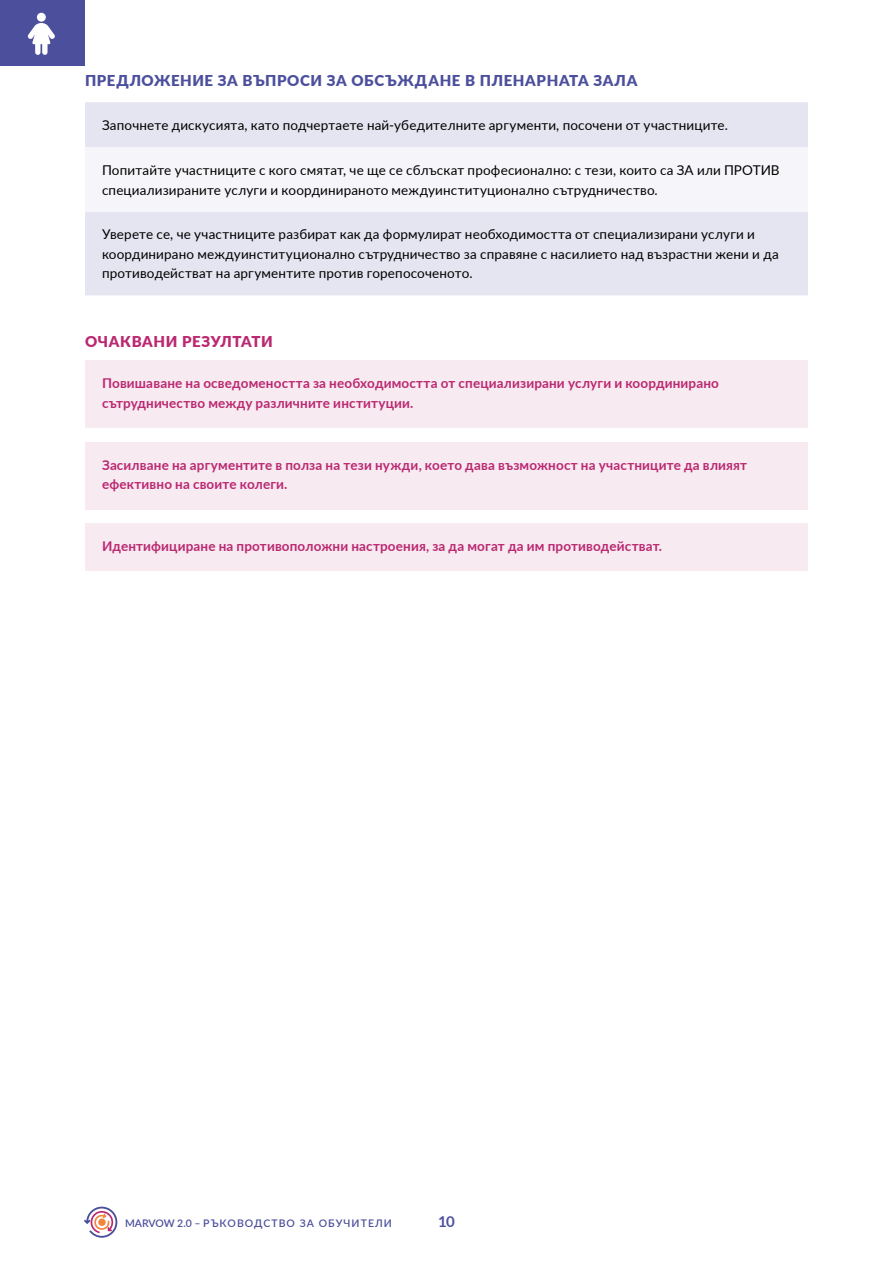
<style>
.page{position:relative;width:893px;height:1263px;background:#fff}
.page>*{position:absolute;margin:0;border:0;box-sizing:border-box;transform-origin:0 0}
.t1{font:900 15px "Lato";letter-spacing:.035em;color:#4c4f9c}
.t2{font:900 15px "Lato";letter-spacing:.035em;color:#ba2971}
.t3{font:700 15px "Lato";color:#4c4f9c}
.t4{font:13.5px/19.5px "Lato";letter-spacing:.01em;color:#000}
.t5{font:700 13.5px/19.5px "Lato";letter-spacing:.01em;color:#ba2971}
.t6{font:600 10.5px "Lato";letter-spacing:.1em;color:#4c4f9c}
</style>
<div class="page">
<div style="left:0;top:0;width:85px;height:66px;background:#4c4f9c"></div>
<svg style="left:27px;top:13px;width:28px;height:42px"></svg>
<svg style="left:84px;top:1206px;width:33px;height:32px"></svg>
<div style="left:85px;top:361px;width:723px;height:67px;background:#f8eaf1"></div>
<div style="left:85px;top:442px;width:723px;height:67px;background:#f8eaf1"></div>
<div style="left:85px;top:524px;width:723px;height:47px;background:#f8eaf1"></div>
<div style="left:85px;top:102px;width:723px;height:193px;background:#e4e5f0"></div>
<div style="left:85px;top:147px;width:723px;height:65px;background:#f6f6fa"></div>
<p class="t1" style="left:85px;top:70px;width:554px">ПРЕДЛОЖЕНИЕ ЗА ВЪПРОСИ ЗА ОБСЪЖДАНЕ В ПЛЕНАРНАТА ЗАЛА</p>
<p class="t4" style="left:102px;top:115px;width:627px">Започнете дискусията, като подчертаете най-убедителните аргументи, посочени от участниците.</p>
<p class="t4" style="left:102px;top:160px;width:679px">Попитайте участниците с кого смятат, че ще се сблъскат професионално: с тези, които са ЗА или ПРОТИВ специализираните услуги и координираното междуинституционално сътрудничество.</p>
<p class="t4" style="left:102px;top:224px;width:678px">Уверете се, че участниците разбират как да формулират необходимостта от специализирани услуги и координирано междуинституционално сътрудничество за справяне с насилието над възрастни жени и да противодействат на аргументите против горепосоченото.</p>
<p class="t2" style="left:85px;top:330px;width:189px">ОЧАКВАНИ РЕЗУЛТАТИ</p>
<p class="t5" style="left:102px;top:373px;width:618px">Повишаване на осведомеността за необходимостта от специализирани услуги и координирано сътрудничество между различните институции.</p>
<p class="t5" style="left:102px;top:455px;width:647px">Засилване на аргументите в полза на тези нужди, което дава възможност на участниците да влияят ефективно на своите колеги.</p>
<p class="t5" style="left:102px;top:536px;width:561px">Идентифициране на противоположни настроения, за да могат да им противодействат.</p>
<p class="t6" style="left:125px;top:1217px;width:268px">MARVOW 2.0 – РЪКОВОДСТВО ЗА ОБУЧИТЕЛИ</p>
<p class="t3" style="left:438px;top:1212px;width:18px">10</p>
</div>
